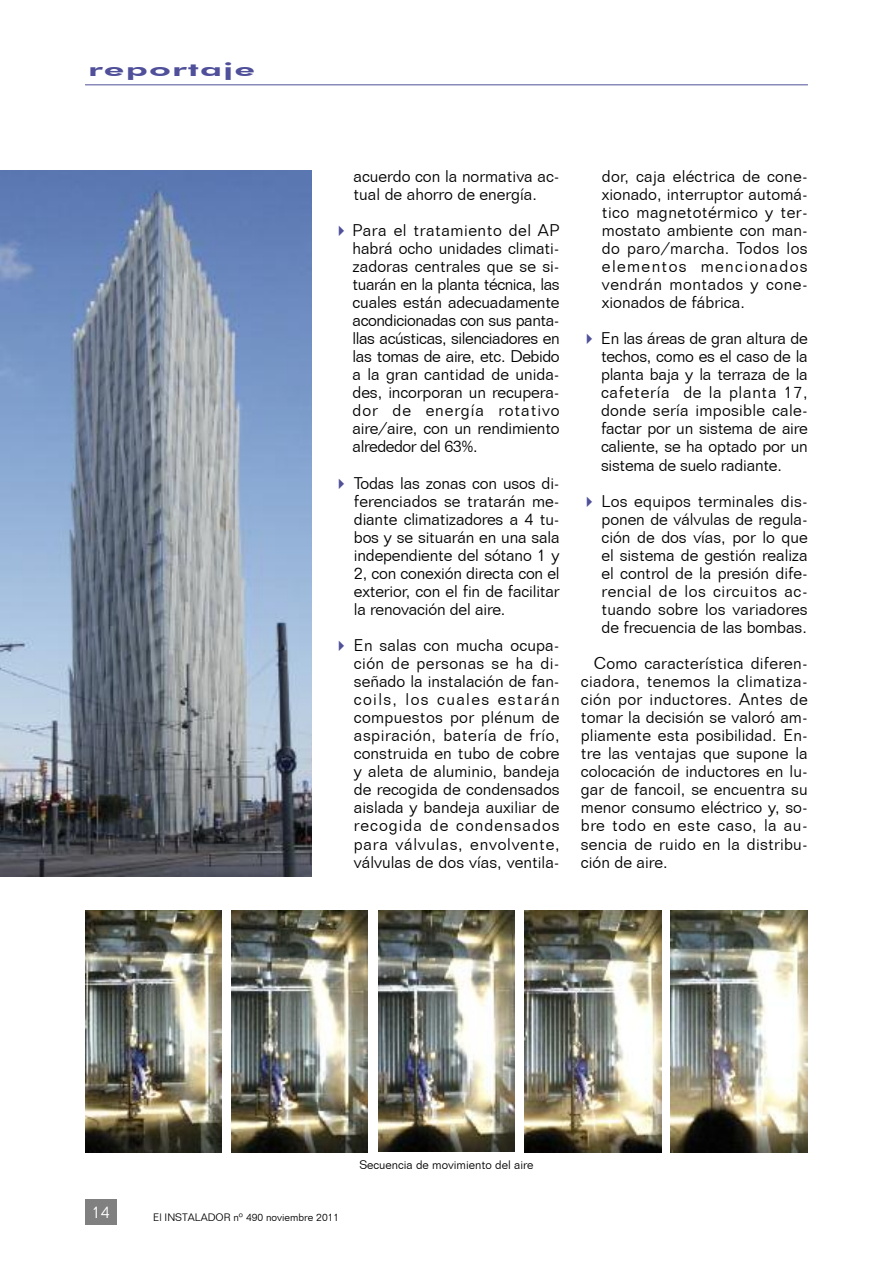
<style>
.page{position:relative;width:893px;height:1263px;background:#fff}
.page>*{position:absolute;margin:0;border:0;box-sizing:border-box;transform-origin:0 0}
.t1{font:800 18px "Futura BT";letter-spacing:.03em;color:#4f4f9a;scale:2 1}
.t2{font:300 16.5px/18px "Folio BT";color:#000;text-align:justify}
.t3{font:300 16.5px "Folio BT";color:#fff}
.t4{font:300 12px "Folio BT";color:#000}
.t5{font:300 10.5px "Folio BT";color:#000}
.s1{color:#4f4f9a}
</style>
<div class="page">
<div style="left:85px;top:1199px;width:32px;height:26px;background:#808080"></div>
<hr style="left:85px;top:85px;width:723px;height:1px;background:#4f4f9a">
<img style="left:0;top:170px;width:312px;height:706px">
<img style="left:85px;top:910px;width:137px;height:243px">
<img style="left:231px;top:910px;width:137px;height:243px">
<img style="left:378px;top:910px;width:136px;height:242px">
<img style="left:525px;top:910px;width:136px;height:243px">
<img style="left:671px;top:910px;width:136px;height:243px">
<p class="t1" style="left:88px;top:59px;width:85px">reportaje</p>
<p class="t2" style="left:353px;top:167px;width:208px">acuerdo con la normativa ac&shy;tual de ahorro de energía.</p>
<p class="t2" style="left:353px;top:221px;width:209px;text-indent:-20px"><span class="s1">✔</span> Para el tratamiento del AP habrá ocho unidades climati&shy;zadoras centrales que se si&shy;tuarán en la planta técnica, las cuales están adecuadamente acondicionadas con sus panta&shy;llas acústicas, silenciadores en las tomas de aire, etc. Debido a la gran cantidad de unida&shy;des, incorporan un recupera&shy;dor de energía rotativo aire/aire, con un rendimiento alrededor del 63%.</p>
<p class="t2" style="left:354px;top:474px;width:207px;text-indent:-21px"><span class="s1">✔</span> Todas las zonas con usos di&shy;ferenciados se tratarán me&shy;diante climatizadores a 4 tu&shy;bos y se situarán en una sala independiente del sótano 1 y 2, con conexión directa con el exterior, con el fin de facilitar la renovación del aire.</p>
<p class="t2" style="left:354px;top:636px;width:207px;text-indent:-21px"><span class="s1">✔</span> En salas con mucha ocupa&shy;ción de personas se ha di&shy;señado la instalación de fan&shy;coils, los cuales estarán compuestos por plénum de aspiración, batería de frío, construida en tubo de cobre y aleta de aluminio, bandeja de recogida de condensados aislada y bandeja auxiliar de recogida de condensados para válvulas, envolvente, válvulas de dos vías, ventila-</p>
<p class="t2" style="left:602px;top:167px;width:207px">dor, caja eléctrica de cone&shy;xionado, interruptor automá&shy;tico magnetotérmico y ter&shy;mostato ambiente con man&shy;do paro/marcha. Todos los elementos mencionados vendrán montados y cone&shy;xionados de fábrica.</p>
<p class="t2" style="left:601px;top:329px;width:208px;text-indent:-20px"><span class="s1">✔</span> En las áreas de gran altura de techos, como es el caso de la planta baja y la terraza de la cafetería de la planta 17, donde sería imposible cale&shy;factar por un sistema de aire caliente, se ha optado por un sistema de suelo radiante.</p>
<p class="t2" style="left:602px;top:492px;width:208px;text-indent:-21px"><span class="s1">✔</span> Los equipos terminales dis&shy;ponen de válvulas de regula&shy;ción de dos vías, por lo que el sistema de gestión realiza el control de la presión dife&shy;rencial de los circuitos ac&shy;tuando sobre los variadores de frecuencia de las bombas.</p>
<p class="t2" style="left:581px;top:654px;width:228px;text-indent:13px">Como característica diferen&shy;ciadora, tenemos la climatiza&shy;ción por inductores. Antes de tomar la decisión se valoró am&shy;pliamente esta posibilidad. En&shy;tre las ventajas que supone la colocación de inductores en lu&shy;gar de fancoil, se encuentra su menor consumo eléctrico y, so&shy;bre todo en este caso, la au&shy;sencia de ruido en la distribu&shy;ción de aire.</p>
<p class="t3" style="left:92px;top:1202px;width:20px">14</p>
<p class="t5" style="left:153px;top:1211px;width:188px">El INSTALADOR nº 490 noviembre 2011</p>
<p class="t4" style="left:359px;top:1157px;width:176px">Secuencia de movimiento del aire</p>
</div>
